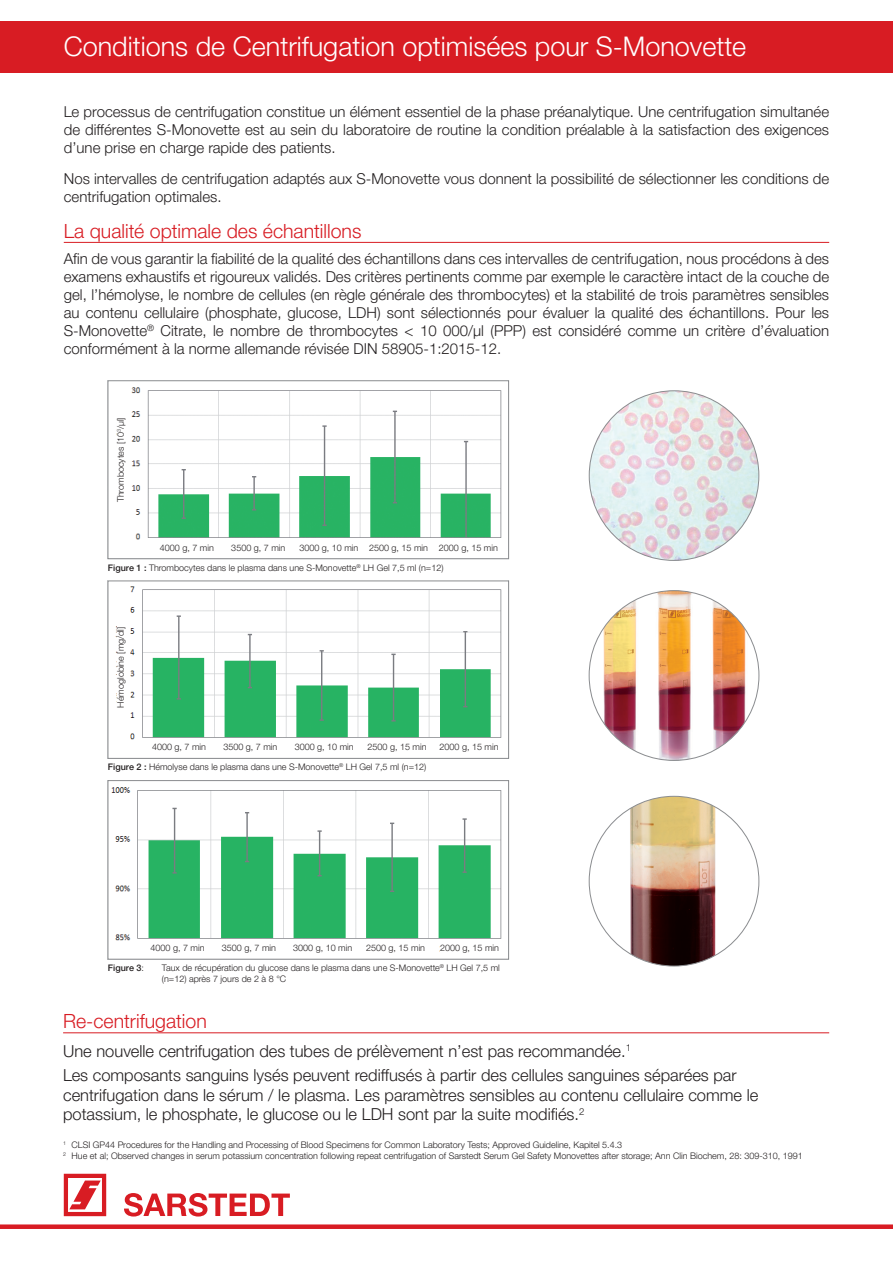
<style>
.page{position:relative;width:893px;height:1263px;background:#fff}
.page>*{position:absolute;margin:0;border:0;box-sizing:border-box;transform-origin:0 0}
.t1{font:300 27px "Helvetica Neue LTW1 G";color:#fff}
.t2{font:300 19.5px "Helvetica Neue LTW1 G";color:#d81c23}
.t3{font:300 16.5px/24px "Helvetica Neue LTW1 G";color:#231f20}
.t4{font:300 15px/18px "Helvetica Neue LTW1 G";color:#231f20;text-align:justify}
.t5{font:300 9px/10.8px "Helvetica Neue LTW1 G";color:#231f20}
.t6{font:500 9px "Helvetica Neue LTW1 G";color:#231f20}
.s1{font-weight:500}
.s2{font-weight:300}
</style>
<div class="page">
<div style="left:0;top:21px;width:893px;height:51px;background:#d81c23"></div>
<div style="left:0;top:1224px;width:893px;height:5px;background:#d81c23"></div>
<svg style="left:64px;top:1174px;width:42px;height:42px"></svg>
<svg style="left:124px;top:1193px;width:166px;height:23px"></svg>
<hr style="left:64px;top:242px;width:765px;height:1px;background:#d81c23">
<hr style="left:63px;top:1032px;width:766px;height:1px;background:#d81c23">
<img style="left:116px;top:387px;width:386px;height:163px">
<div style="left:108px;top:381px;width:401px;height:178px;border:1px solid #8a8c8f"></div>
<img style="left:589px;top:391px;width:170px;height:169px;border-radius:85px">
<img style="left:111px;top:787px;width:391px;height:165px">
<div style="left:108px;top:780px;width:401px;height:179px;border:1px solid #8a8c8f"></div>
<img style="left:621px;top:796px;width:112px;height:170px">
<img style="left:115px;top:586px;width:387px;height:154px">
<img style="left:591px;top:591px;width:168px;height:169px">
<div style="left:160px;top:544px;width:59px;height:9px;background:#fff"></div>
<div style="left:231px;top:544px;width:60px;height:9px;background:#fff"></div>
<div style="left:299px;top:544px;width:64px;height:9px;background:#fff"></div>
<div style="left:369px;top:544px;width:64px;height:9px;background:#fff"></div>
<div style="left:439px;top:544px;width:64px;height:9px;background:#fff"></div>
<div style="left:117px;top:614px;width:13px;height:106px;background:#fff"></div>
<div style="left:117px;top:407px;width:13px;height:106px;background:#fff"></div>
<div style="left:151px;top:944px;width:55px;height:9px;background:#fff"></div>
<div style="left:222px;top:944px;width:55px;height:9px;background:#fff"></div>
<div style="left:293px;top:944px;width:60px;height:9px;background:#fff"></div>
<div style="left:366px;top:944px;width:60px;height:9px;background:#fff"></div>
<div style="left:440px;top:944px;width:60px;height:9px;background:#fff"></div>
<h1 class="t1" style="left:64px;top:30px;width:684px">Conditions de Centrifugation optimisées pour S-Monovette</h1>
<p class="t4" style="left:64px;top:103px;width:767px">Le processus de centrifugation constitue un élément essentiel de la phase préanalytique. Une centrifugation simultanée de différentes S-Monovette est au sein du laboratoire de routine la condition préalable à la satisfaction des exigences d’une prise en charge rapide des patients.</p>
<p class="t4" style="left:64px;top:169px;width:767px">Nos intervalles de centrifugation adaptés aux S-Monovette vous donnent la possibilité de sélectionner les conditions de centrifugation optimales.</p>
<h2 class="t2" style="left:64px;top:219px;width:299px">La qualité optimale des échantillons</h2>
<p class="t4" style="left:64px;top:250px;width:767px">Afin de vous garantir la fiabilité de la qualité des échantillons dans ces intervalles de centrifugation, nous procédons à des examens exhaustifs et rigoureux validés. Des critères pertinents comme par exemple le caractère intact de la couche de gel, l’hémolyse, le nombre de cellules (en règle générale des thrombocytes) et la stabilité de trois paramètres sensibles au contenu cellulaire (phosphate, glucose, LDH) sont sélectionnés pour évaluer la qualité des échantillons. Pour les S-Monovette<sup>®</sup> Citrate, le nombre de thrombocytes &lt; 10 000/μl (PPP) est considéré comme un critère d’évaluation conformément à la norme allemande révisée DIN 58905-1:2015-12.</p>
<p class="t5" style="left:115px;top:502px;width:86px;rotate:-90deg">Thrombocytes [10<sup>3</sup>/µl]</p>
<p class="t5" style="left:160px;top:542px;width:56px">4000 g, 7 min</p>
<p class="t5" style="left:231px;top:542px;width:56px">3500 g, 7 min</p>
<p class="t5" style="left:299px;top:542px;width:200px">3000 g, 10 min 2500 g, 15 min 2000 g, 15 min</p>
<p class="t5" style="left:108px;top:562px;width:337px"><span class="s1">Figure 1 :</span> Thrombocytes dans le plasma dans une S-Monovette<sup>®</sup> LH Gel 7,5 ml (n=12)</p>
<p class="t5" style="left:115px;top:708px;width:82px;rotate:-90deg">Hémoglobine [mg/dl]</p>
<p class="t5" style="left:152px;top:741px;width:56px">4000 g, 7 min</p>
<p class="t5" style="left:223px;top:741px;width:56px">3500 g, 7 min</p>
<p class="t5" style="left:295px;top:741px;width:61px">3000 g, 10 min</p>
<p class="t5" style="left:368px;top:741px;width:61px">2500 g, 15 min</p>
<p class="t5" style="left:439px;top:741px;width:61px">2000 g, 15 min</p>
<p class="t5" style="left:108px;top:762px;width:320px"><span class="s1">Figure 2 :</span> Hémolyse dans le plasma dans une S-Monovette<sup>®</sup> LH Gel 7,5 ml (n=12)</p>
<p class="t5" style="left:151px;top:942px;width:56px">4000 g, 7 min</p>
<p class="t5" style="left:222px;top:942px;width:56px">3500 g, 7 min</p>
<p class="t5" style="left:293px;top:942px;width:61px">3000 g, 10 min</p>
<p class="t5" style="left:366px;top:942px;width:61px">2500 g, 15 min</p>
<p class="t5" style="left:440px;top:942px;width:61px">2000 g, 15 min</p>
<p class="t6" style="left:108px;top:962px;width:38px">Figure 3<span class="s2">:</span></p>
<p class="t5" style="left:162px;top:962px;width:339px">Taux de récupération du glucose dans le plasma dans une S-Monovette<sup>®</sup> LH Gel 7,5 ml (n=12) après 7 jours de 2 à 8 °C</p>
<h2 class="t2" style="left:63px;top:1009px;width:145px">Re-centrifugation</h2>
<p class="t3" style="left:63px;top:1039px;width:675px">Une nouvelle centrifugation des tubes de prélèvement n’est pas recommandée.<sup>1<br></sup>Les composants sanguins lysés peuvent rediffusés à partir des cellules sanguines séparées par</p>
<p class="t3" style="left:63px;top:1085px;width:697px;line-height:19.8px">centrifugation dans le sérum / le plasma. Les paramètres sensibles au contenu cellulaire comme le potassium, le phosphate, le glucose ou le LDH sont par la suite modifiés.<sup>2</sup></p>
<p class="t5" style="left:63px;top:1139px;width:741px"><sup>1</sup> CLSI GP44 Procedures for the Handling and Processing of Blood Specimens for Common Laboratory Tests; Approved Guideline, Kapitel 5.4.3<br><sup>2</sup> Hue et al; Observed changes in serum potassium concentration following repeat centrifugation of Sarstedt Serum Gel Safety Monovettes after storage; Ann Clin Biochem, 28: 309-310, 1991</p>
</div>
